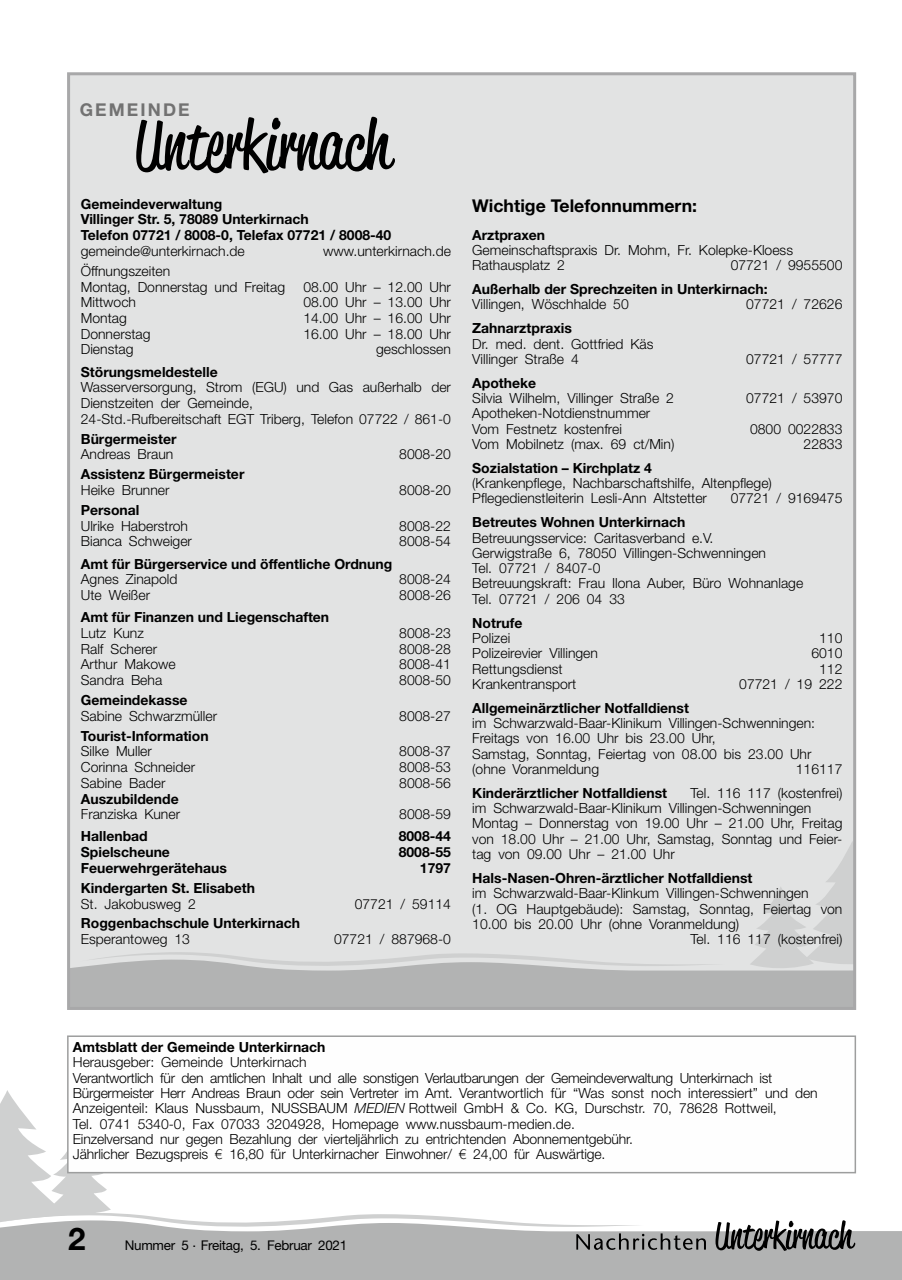
<style>
.page{position:relative;width:902px;height:1280px;background:#fff}
.page>*{position:absolute;margin:0;border:0;box-sizing:border-box;transform-origin:0 0}
.t1{font:700 31.35px "Helvetica Neue";color:#000}
.t2{font:700 17.7px "Helvetica Neue";color:#000}
.t3{font:700 17.7px "Helvetica Neue";letter-spacing:.12em;color:#727272}
.t4{font:300 13.95px/15.3px "Helvetica Neue";color:#000}
.t5{font:700 13.95px/15.8px "Helvetica Neue";color:#000}
.t6{font:13.35px "Helvetica Neue";letter-spacing:-.02em;color:#000}
.s1{font-style:italic}
.s2{font-family:"Gill Sans"}
</style>
<div class="page">
<div style="left:0;top:1231px;width:715px;height:49px;background:#b2b3b3"></div>
<svg style="left:0;top:1090px;width:706px;height:160px"></svg>
<svg style="left:715px;top:1220px;width:186px;height:60px"></svg>
<div style="left:69px;top:74px;width:785px;height:934px;background:#e2e3e3"></div>
<svg style="left:71px;top:843px;width:781px;height:163px"></svg>
<div style="left:68px;top:1036px;width:787px;height:137px;background:#fefefe"></div>
<div style="left:67px;top:1035px;width:789px;height:138px;border:2px solid #9d9e9e"></div>
<svg style="left:136px;top:116px;width:259px;height:58px"></svg>
<p class="t3" style="left:80px;top:99px;width:111px">Gemeinde</p>
<p class="t5" style="left:81px;top:195px;width:312px">Gemeindeverwaltung<br>Villinger Str. 5, 78089 Unterkirnach<br>Telefon 07721 / 8008-0, Telefax 07721 / 8008-40</p>
<p class="t4" style="left:81px;top:243px;width:165px">gemeinde@unterkirnach.de</p>
<p class="t4" style="left:323px;top:243px;width:129px">www.unterkirnach.de</p>
<p class="t4" style="left:81px;top:263px;width:206px;line-height:15.8px">Öffnungszeiten<br>Montag, Donnerstag und Freitag</p>
<p class="t4" style="left:303px;top:279px;width:149px">08.00 Uhr – 12.00 Uhr</p>
<p class="t4" style="left:81px;top:294px;width:57px">Mittwoch</p>
<p class="t4" style="left:303px;top:294px;width:149px">08.00 Uhr – 13.00 Uhr</p>
<p class="t4" style="left:81px;top:310px;width:47px">Montag</p>
<p class="t4" style="left:303px;top:310px;width:149px">14.00 Uhr – 16.00 Uhr</p>
<p class="t4" style="left:81px;top:326px;width:71px">Donnerstag</p>
<p class="t4" style="left:303px;top:326px;width:149px">16.00 Uhr – 18.00 Uhr</p>
<p class="t4" style="left:81px;top:341px;width:54px">Dienstag</p>
<p class="t4" style="left:376px;top:341px;width:76px">geschlossen</p>
<p class="t5" style="left:81px;top:363px;width:138px">Störungsmeldestelle</p>
<p class="t4" style="left:81px;top:379px;width:371px;line-height:15.8px">Wasserversorgung, Strom (EGU) und Gas außerhalb der<br>Dienstzeiten der Gemeinde,<br>24-Std.-Rufbereitschaft EGT Triberg, Telefon 07722 / 861-0</p>
<p class="t5" style="left:81px;top:430px;width:97px">Bürgermeister</p>
<p class="t4" style="left:81px;top:446px;width:94px">Andreas Braun</p>
<p class="t4" style="left:399px;top:446px;width:53px">8008-20</p>
<p class="t5" style="left:81px;top:466px;width:165px">Assistenz Bürgermeister</p>
<p class="t4" style="left:81px;top:482px;width:90px">Heike Brunner</p>
<p class="t4" style="left:399px;top:482px;width:53px">8008-20</p>
<p class="t5" style="left:81px;top:502px;width:60px">Personal</p>
<p class="t4" style="left:81px;top:518px;width:109px">Ulrike Haberstroh</p>
<p class="t4" style="left:399px;top:518px;width:53px">8008-22</p>
<p class="t4" style="left:81px;top:533px;width:113px">Bianca Schweiger</p>
<p class="t4" style="left:399px;top:533px;width:53px">8008-54</p>
<p class="t5" style="left:81px;top:555px;width:313px">Amt für Bürgerservice und öffentliche Ordnung</p>
<p class="t4" style="left:81px;top:571px;width:98px">Agnes Zinapold</p>
<p class="t4" style="left:399px;top:571px;width:53px">8008-24</p>
<p class="t4" style="left:81px;top:587px;width:71px">Ute Weißer</p>
<p class="t4" style="left:399px;top:587px;width:53px">8008-26</p>
<p class="t5" style="left:81px;top:609px;width:250px">Amt für Finanzen und Liegenschaften</p>
<p class="t4" style="left:81px;top:625px;width:65px">Lutz Kunz</p>
<p class="t4" style="left:399px;top:625px;width:53px">8008-23</p>
<p class="t4" style="left:81px;top:641px;width:78px">Ralf Scherer</p>
<p class="t4" style="left:399px;top:641px;width:53px">8008-28</p>
<p class="t4" style="left:81px;top:656px;width:96px">Arthur Makowe</p>
<p class="t4" style="left:399px;top:656px;width:53px">8008-41</p>
<p class="t4" style="left:81px;top:672px;width:83px">Sandra Beha</p>
<p class="t4" style="left:399px;top:672px;width:53px">8008-50</p>
<p class="t5" style="left:81px;top:692px;width:108px">Gemeindekasse</p>
<p class="t4" style="left:81px;top:708px;width:138px">Sabine Schwarzmüller</p>
<p class="t4" style="left:399px;top:708px;width:53px">8008-27</p>
<p class="t5" style="left:81px;top:727px;width:129px">Tourist-information</p>
<p class="t4" style="left:81px;top:743px;width:73px">Silke Muller</p>
<p class="t4" style="left:399px;top:743px;width:53px">8008-37</p>
<p class="t4" style="left:81px;top:759px;width:116px">Corinna Schneider</p>
<p class="t4" style="left:399px;top:759px;width:53px">8008-53</p>
<p class="t4" style="left:81px;top:775px;width:86px">Sabine Bader</p>
<p class="t4" style="left:399px;top:775px;width:53px">8008-56</p>
<p class="t5" style="left:81px;top:790px;width:99px">Auszubildende</p>
<p class="t4" style="left:81px;top:806px;width:101px">Franziska Kuner</p>
<p class="t4" style="left:399px;top:806px;width:53px">8008-59</p>
<p class="t5" style="left:81px;top:828px;width:68px">Hallenbad</p>
<p class="t5" style="left:398px;top:828px;width:54px">8008-44</p>
<p class="t5" style="left:81px;top:844px;width:91px">Spielscheune</p>
<p class="t5" style="left:398px;top:844px;width:54px">8008-55</p>
<p class="t5" style="left:81px;top:860px;width:147px">Feuerwehrgerätehaus</p>
<p class="t5" style="left:420px;top:860px;width:33px">1797</p>
<p class="t5" style="left:81px;top:880px;width:176px">Kindergarten St. elisabeth</p>
<p class="t4" style="left:81px;top:895px;width:116px">St. Jakobusweg 2</p>
<p class="t4" style="left:355px;top:895px;width:98px">07721 / 59114</p>
<p class="t5" style="left:81px;top:915px;width:221px">Roggenbachschule Unterkirnach</p>
<p class="t4" style="left:81px;top:931px;width:111px">Esperantoweg 13</p>
<p class="t4" style="left:334px;top:931px;width:118px">07721 / 887968-0</p>
<p class="t2" style="left:472px;top:194px;width:226px">Wichtige Telefonnummern:</p>
<p class="t5" style="left:472px;top:226px;width:74px">Arztpraxen</p>
<p class="t4" style="left:472px;top:242px;width:322px">Gemeinschaftspraxis Dr. Mohm, Fr. Kolepke-Kloess<br>Rathausplatz 2</p>
<p class="t4" style="left:730px;top:257px;width:113px">07721 / 9955500</p>
<p class="t5" style="left:472px;top:281px;width:297px">Außerhalb der Sprechzeiten in Unterkirnach:</p>
<p class="t4" style="left:472px;top:296px;width:158px">Villingen, Wöschhalde 50</p>
<p class="t4" style="left:746px;top:296px;width:98px">07721 / 72626</p>
<p class="t5" style="left:472px;top:320px;width:101px">Zahnarztpraxis</p>
<p class="t4" style="left:472px;top:336px;width:183px">Dr. med. dent. Gottfried Käs<br>Villinger Straße 4</p>
<p class="t4" style="left:746px;top:351px;width:98px">07721 / 57777</p>
<p class="t5" style="left:472px;top:374px;width:65px">Apotheke</p>
<p class="t4" style="left:472px;top:390px;width:203px">Silvia Wilhelm, Villinger Straße 2</p>
<p class="t4" style="left:746px;top:390px;width:98px">07721 / 53970</p>
<p class="t4" style="left:472px;top:405px;width:180px">Apotheken-Notdienstnummer<br>Vom Festnetz kostenfrei</p>
<p class="t4" style="left:750px;top:421px;width:94px">0800 0022833</p>
<p class="t4" style="left:472px;top:436px;width:204px">Vom Mobilnetz (max. 69 ct/Min)</p>
<p class="t4" style="left:803px;top:436px;width:40px">22833</p>
<p class="t5" style="left:472px;top:460px;width:181px">Sozialstation – Kirchplatz 4</p>
<p class="t4" style="left:472px;top:475px;width:301px">(Krankenpflege, Nachbarschaftshilfe, Altenpflege)<br>Pflegedienstleiterin Lesli-Ann Altstetter</p>
<p class="t4" style="left:730px;top:490px;width:113px">07721 / 9169475</p>
<p class="t5" style="left:472px;top:514px;width:215px">Betreutes Wohnen Unterkirnach</p>
<p class="t4" style="left:472px;top:530px;width:332px">Betreuungsservice: Caritasverband e.V.<br>Gerwigstraße 6, 78050 Villingen-Schwenningen<br>Tel. 07721 / 8407-0<br>Betreuungskraft: Frau Ilona Auber, Büro Wohnanlage Tel. 07721 / 206 04 33</p>
<p class="t5" style="left:472px;top:614px;width:52px">notrufe</p>
<p class="t4" style="left:472px;top:630px;width:39px">Polizei</p>
<p class="t4" style="left:819px;top:630px;width:25px">110</p>
<p class="t4" style="left:472px;top:645px;width:127px">Polizeirevier Villingen</p>
<p class="t4" style="left:811px;top:645px;width:33px">6010</p>
<p class="t4" style="left:472px;top:661px;width:92px">Rettungsdienst</p>
<p class="t4" style="left:819px;top:661px;width:25px">112</p>
<p class="t4" style="left:472px;top:676px;width:106px">Krankentransport</p>
<p class="t4" style="left:739px;top:676px;width:105px">07721 / 19 222</p>
<p class="t5" style="left:472px;top:699px;width:218px">Allgemeinärztlicher notfalldienst</p>
<p class="t4" style="left:472px;top:715px;width:344px">im Schwarzwald-Baar-Klinikum Villingen-Schwenningen:<br>Freitags von 16.00 Uhr bis 23.00 Uhr,<br>Samstag, Sonntag, Feiertag von 08.00 bis 23.00 Uhr (ohne Voranmeldung</p>
<p class="t4" style="left:795px;top:761px;width:48px">116117</p>
<p class="t4" style="left:472px;top:785px;width:371px;text-indent:218px">Tel. 116 117 (kostenfrei) im Schwarzwald-Baar-Klinikum Villingen-Schwenningen Montag – Donnerstag von 19.00 Uhr – 21.00 Uhr, Freitag von 18.00 Uhr – 21.00 Uhr, Samstag, Sonntag und Feier&shy;tag von 09.00 Uhr – 21.00 Uhr</p>
<p class="t5" style="left:472px;top:870px;width:281px">Hals-nasen-Ohren-ärztlicher notfalldienst</p>
<p class="t4" style="left:472px;top:885px;width:338px">im Schwarzwald-Baar-Klinkum Villingen-Schwenningen</p>
<p class="t4" style="left:472px;top:900px;width:371px">(1. OG Hauptgebäude): Samstag, Sonntag, Feiertag von</p>
<p class="t4" style="left:472px;top:916px;width:268px">10.00 bis 20.00 Uhr (ohne Voranmeldung)</p>
<p class="t4" style="left:690px;top:931px;width:153px">Tel. 116 117 (kostenfrei)</p>
<p class="t5" style="left:472px;top:785px;width:196px">Kinderärztlicher notfalldienst</p>
<p class="t5" style="left:73px;top:1039px;width:254px">Amtsblatt der Gemeinde Unterkirnach</p>
<p class="t4" style="left:73px;top:1054px;width:746px">Herausgeber: Gemeinde Unterkirnach<br>Verantwortlich für den amtlichen Inhalt und alle sonstigen Verlautbarungen der Gemeindeverwaltung Unterkirnach ist Bürgermeister Herr Andreas Braun oder sein Vertreter im Amt. Verantwortlich für “Was sonst noch interessiert” und den Anzeigenteil: Klaus Nussbaum, NUSSBAUM <span class="s1">MEDIEN</span> Rottweil GmbH &amp; Co. KG, Durschstr. 70, 78628 Rottweil,<br>Tel. 0741 5340-0, Fax 07033 3204928, Homepage www.nussbaum-medien.de.<br>Einzelversand nur gegen Bezahlung der vierteljährlich zu entrichtenden Abonnementgebühr.<br>Jährlicher Bezugspreis <span class="s2">€</span> 16,80 für Unterkirnacher Einwohner/ <span class="s2">€</span> 24,00 für Auswärtige.</p>
<h1 class="t1" style="left:68px;top:1220px;width:19px">2</h1>
<p class="t6" style="left:125px;top:1238px;width:224px">Nummer 5 . Freitag, 5. Februar 2021</p>
</div>
